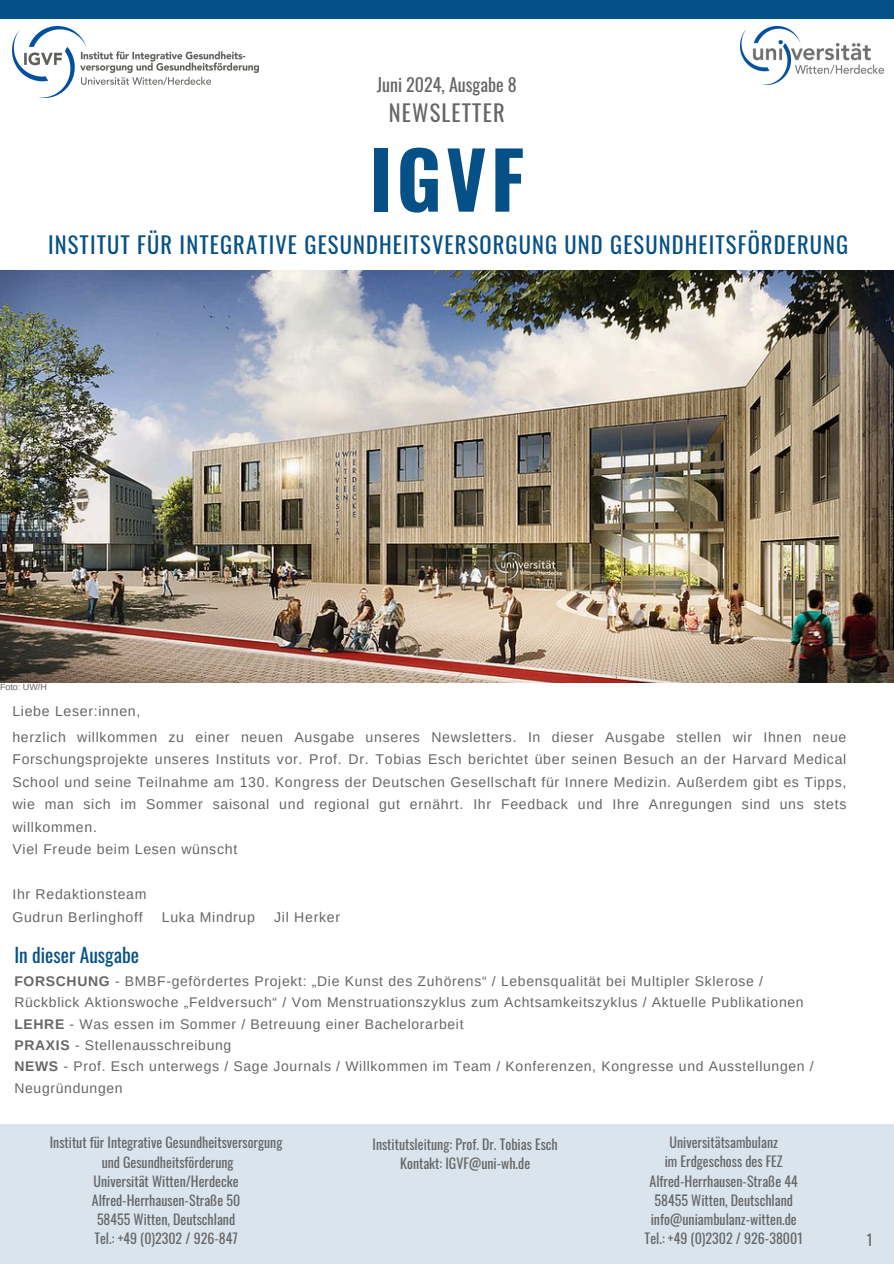
<style>
.page{position:relative;width:894px;height:1264px;background:#fff}
.page>*{position:absolute;margin:0;border:0;box-sizing:border-box;transform-origin:0 0}
.t1{font:700 78px "Oswald";color:#055087}
.t2{font:22.5px "Oswald";letter-spacing:.05em;color:#055087}
.t3{font:22.5px "Oswald";letter-spacing:.05em;color:#666}
.t4{font:19.5px "Oswald";color:#055087}
.t5{font:18px "Oswald";color:#666}
.t6{font:15px "Oswald";color:#666}
.t7{font:14.1px/22.5px "Arimo";letter-spacing:.05em;color:#666}
.t8{font:13.95px/21.5px "Arimo";letter-spacing:.05em;color:#666}
.t9{font:13.95px/19.2px "Oswald";color:#666;text-align:center}
.t10{font:9px "Arimo";color:#666}
.s1{font-weight:700}
</style>
<div class="page">
<div style="left:0;top:1123px;width:893px;height:140px;background:#d9e4ed"></div>
<div style="left:0;top:0;width:893px;height:19px;background:#055087"></div>
<img style="left:740px;top:27px;width:142px;height:57px">
<img style="left:0;top:270px;width:893px;height:412px">
<img style="left:12px;top:27px;width:247px;height:70px">
<h1 class="t5" style="left:376px;top:70px;width:141px">Juni 2024, Ausgabe 8</h1>
<h4 class="t3" style="left:389px;top:95px;width:117px">NEWSLETTER</h4>
<h3 class="t1" style="left:369px;top:119px;width:157px">IGVF</h3>
<h2 class="t2" style="left:48px;top:227px;width:801px">INSTITUT FÜR INTEGRATIVE GESUNDHEITSVERSORGUNG UND GESUNDHEITSFÖRDERUNG</h2>
<h3 class="t10" style="left:0;top:682px;width:48px">Foto: UW/H</h3>
<h4 class="t7" style="left:12px;top:698px;width:835px;line-height:25.8px">Liebe Leser:innen,<br>herzlich willkommen zu einer neuen Ausgabe unseres Newsletters. In dieser Ausgabe stellen wir Ihnen neue</h4>
<h4 class="t7" style="left:12px;top:748px;width:835px">Forschungsprojekte unseres Instituts vor. Prof. Dr. Tobias Esch berichtet über seinen Besuch an der Harvard Medical School und seine Teilnahme am 130. Kongress der Deutschen Gesellschaft für Innere Medizin. Außerdem gibt es Tipps, wie man sich im Sommer saisonal und regional gut ernährt. Ihr Feedback und Ihre Anregungen sind uns stets willkommen.<br>Viel Freude beim Lesen wünscht</h4>
<h4 class="t7" style="left:12px;top:883px;width:136px">Ihr Redaktionsteam<br>Gudrun Berlinghoff</h4>
<h4 class="t7" style="left:162px;top:905px;width:95px">Luka Mindrup</h4>
<h4 class="t7" style="left:274px;top:905px;width:67px">Jil Herker</h4>
<h4 class="t4" style="left:14px;top:939px;width:126px">In dieser Ausgabe</h4>
<h4 class="t8" style="left:14px;top:970px;width:800px"><span class="s1">FORSCHUNG</span> - BMBF-gefördertes Projekt: „Die Kunst des Zuhörens“ / Lebensqualität bei Multipler Sklerose / Rückblick Aktionswoche „Feldversuch“ / Vom Menstruationszyklus zum Achtsamkeitszyklus / Aktuelle Publikationen <span class="s1">LEHRE</span> - Was essen im Sommer / Betreuung einer Bachelorarbeit<br><span class="s1">PRAXIS</span> - Stellenausschreibung<br><span class="s1">NEWS</span> - Prof. Esch unterwegs / Sage Journals / Willkommen im Team / Konferenzen, Kongresse und Ausstellungen / Neugründungen</h4>
<h2 class="t9" style="left:50px;top:1132px;width:234px">Institut für Integrative Gesundheitsversorgung und Gesundheitsförderung<br>Universität Witten/Herdecke<br>Alfred-Herrhausen-Straße 50<br>58455 Witten, Deutschland<br>Tel.: +49 (0)2302 / 926-847</h2>
<p class="t9" style="left:372px;top:1134px;width:187px">Institutsleitung: Prof. Dr. Tobias Esch<br>Kontakt: IGVF@uni-wh.de</p>
<p class="t9" style="left:644px;top:1132px;width:160px">Universitätsambulanz<br>im Erdgeschoss des FEZ<br>Alfred-Herrhausen-Straße 44<br>58455 Witten, Deutschland info@uniambulanz-witten.de<br>Tel.: +49 (0)2302 / 926-38001</p>
<h4 class="t6" style="left:866px;top:1228px;width:7px">1</h4>
</div>
